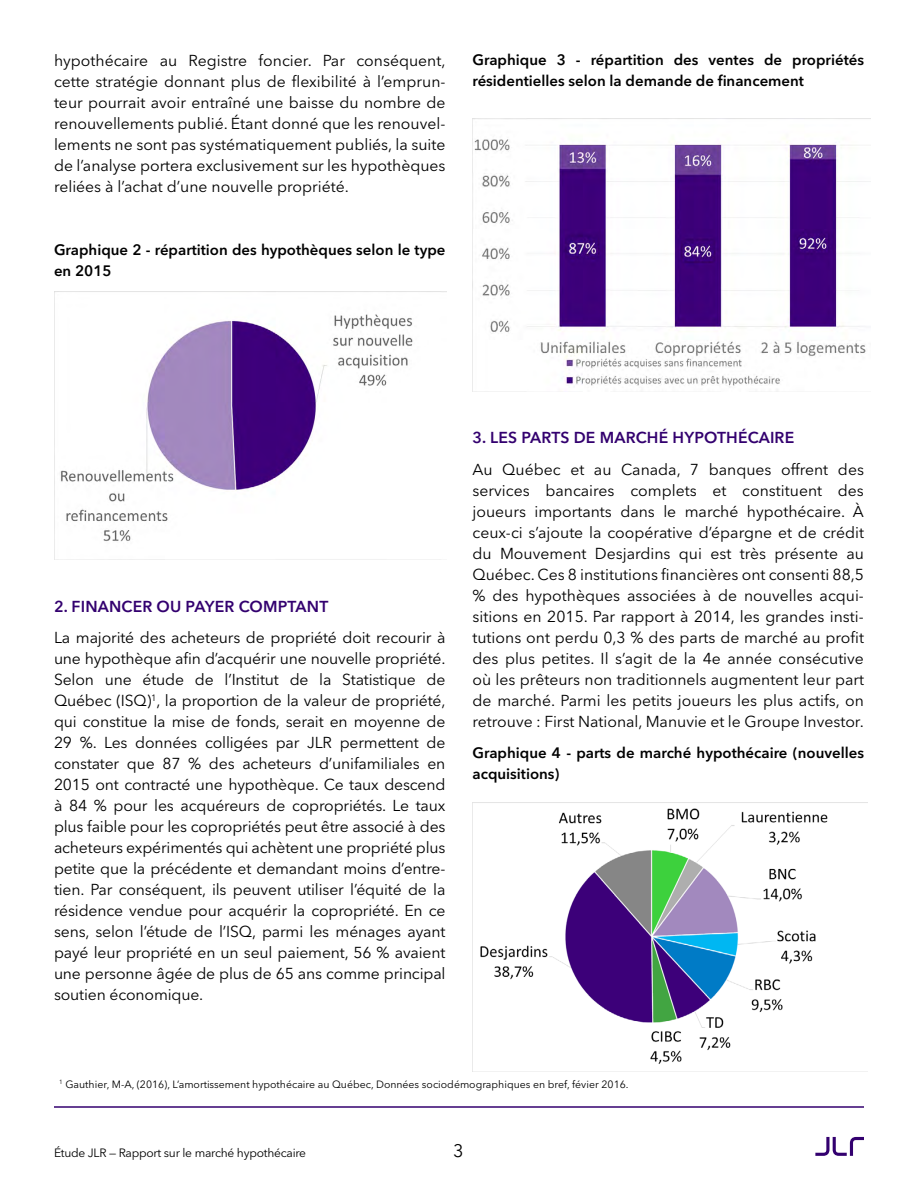
<style>
.page{position:relative;width:918px;height:1188px;background:#fff}
.page>*{position:absolute;margin:0;border:0;box-sizing:border-box;transform-origin:0 0}
.t1{font:18px "Avenir Next LT Pro";color:#000}
.t2{font:15.75px/21px "Avenir Next LT Pro";letter-spacing:-.01em;color:#000}
.t3{font:600 15.75px "Avenir Next LT Pro";letter-spacing:.01em;color:#33006f}
.Titre_Graphique-bold{font:600 15px/21px "Avenir Next LT Pro";color:#000}
.t4{font:12px "Avenir Next LT Pro";letter-spacing:-.02em;color:#000}
.Titre_graphique{font:10.5px "Avenir Next LT Pro";color:#000}
.t5{font:9.15px "Avenir Next LT Pro";color:#000}
.Titre_graphique-2{font:6.15px "Avenir Next LT Pro";color:#000}
.s1{font-size:15.75px}
</style>
<div class="page">
<svg style="left:815px;top:1137px;width:49px;height:19px"></svg>
<hr style="left:54px;top:1106px;width:810px;height:2px;background:#33006f">
<img style="left:54px;top:292px;width:359px;height:267px">
<img style="left:472px;top:118px;width:399px;height:273px">
<img style="left:472px;top:802px;width:395px;height:270px">
<p class="t2" style="left:259px;top:50px;width:55px">foncier.</p>
<p class="t2" style="left:54px;top:50px;width:96px">hypothécaire</p>
<p class="t2" style="left:54px;top:92px;width:393px">teur pourrait avoir entraîné une baisse du nombre de</p>
<p class="t2" style="left:189px;top:50px;width:60px">Registre</p>
<p class="t2" style="left:323px;top:50px;width:24px">Par</p>
<p class="t2" style="left:356px;top:50px;width:91px">conséquent,</p>
<p class="t2" style="left:160px;top:50px;width:19px">au</p>
<p class="t2" style="left:54px;top:71px;width:393px">cette stratégie donnant plus de flexibilité ’là emprun-</p>
<p class="t2" style="left:54px;top:113px;width:393px">renouvellements publié. Étant donné que les renouvel-</p>
<p class="t2" style="left:54px;top:155px;width:393px">de ’l analyse portera exclusivement sur les hypothèques reliées ’là achat d’une nouvelle propriété.</p>
<p class="t2" style="left:54px;top:134px;width:393px">lements ne sont pas systématiquement publiés la, suite</p>
<p class="Titre_Graphique-bold" style="left:54px;top:239px;width:393px">Graphique 2 - répartition des hypothèques selon le type en 2015</p>
<p class="Titre_Graphique-bold" style="left:472px;top:50px;width:333px">Graphique<br>résidentielles selon la demande de financement</p>
<p class="Titre_Graphique-bold" style="left:674px;top:50px;width:26px">des</p>
<p class="Titre_Graphique-bold" style="left:764px;top:50px;width:20px">de</p>
<p class="Titre_Graphique-bold" style="left:557px;top:50px;width:11px">3</p>
<p class="Titre_Graphique-bold" style="left:591px;top:50px;width:74px">répartition</p>
<p class="Titre_Graphique-bold" style="left:792px;top:50px;width:73px">propriétés</p>
<p class="Titre_Graphique-bold" style="left:709px;top:50px;width:47px">ventes</p>
<p class="Titre_Graphique-bold" style="left:576px;top:50px;width:6px">-</p>
<h3 class="t3" style="left:54px;top:597px;width:276px">2. FINANCER OU PAYER COMPTANT</h3>
<p class="t2" style="left:54px;top:627px;width:393px;text-align:right">La majorité des acheteurs de propriété doit recourir à une hypothèque afin d’acquérir une nouvelle propriété. de</p>
<p class="t2" style="left:54px;top:669px;width:42px">Selon</p>
<p class="t2" style="left:143px;top:669px;width:43px">étude</p>
<p class="t2" style="left:195px;top:669px;width:20px">de</p>
<p class="t2" style="left:225px;top:669px;width:56px">’l Institut</p>
<p class="t2" style="left:290px;top:669px;width:20px">de</p>
<p class="t2" style="left:319px;top:669px;width:14px">la</p>
<p class="t2" style="left:342px;top:669px;width:75px">Statistique</p>
<p class="t2" style="left:105px;top:669px;width:28px">une</p>
<p class="t2" style="left:54px;top:690px;width:94px">Québec (ISQ</p>
<p class="t2" style="left:54px;top:690px;width:393px;text-align:right">la, proportion de la valeur de propriété,<br>qui constitue la mise de fonds, serait en moyenne de de</p>
<p class="t5" style="left:147px;top:693px;width:11px">1<span class="s1">(</span></p>
<p class="t2" style="left:135px;top:732px;width:64px">données</p>
<p class="t2" style="left:205px;top:732px;width:65px">colligées</p>
<p class="t2" style="left:80px;top:732px;width:19px">%.</p>
<p class="t2" style="left:54px;top:732px;width:20px">29</p>
<p class="t2" style="left:104px;top:732px;width:25px">Les</p>
<p class="t2" style="left:307px;top:732px;width:26px">JLR</p>
<p class="t2" style="left:340px;top:732px;width:81px">permettent</p>
<p class="t2" style="left:276px;top:732px;width:25px">par</p>
<p class="t2" style="left:319px;top:753px;width:102px">d’unifamiliales</p>
<p class="t2" style="left:209px;top:753px;width:27px">des</p>
<p class="t2" style="left:242px;top:753px;width:71px">acheteurs</p>
<p class="t2" style="left:188px;top:753px;width:15px">%</p>
<p class="t2" style="left:162px;top:753px;width:20px">87</p>
<p class="t2" style="left:54px;top:753px;width:393px">constater<br>2015 ont contracté une hypothèque. Ce taux descend à 84 % pour les acquéreurs de copropriétés. Le taux plus faible pour les copropriétés peut être associé à des acheteurs expérimentés qui achètent une propriété plus</p>
<p class="t2" style="left:54px;top:879px;width:393px">tien. Par conséquent, ils peuvent utiliser ’léquité de la</p>
<p class="t2" style="left:127px;top:753px;width:29px">que</p>
<p class="t2" style="left:427px;top:753px;width:20px">en</p>
<p class="t2" style="left:54px;top:858px;width:393px">petite que la précédente et demandant moins d’entre-</p>
<p class="t2" style="left:54px;top:900px;width:393px;text-align:justify">résidence vendue pour acquérir la copropriété. En ce sens, selon ’létude de ’l ISQ, parmi les ménages ayant payé leur propriété en un seul paiement, 56 % avaient une personne âgée de plus de 65 ans comme principal soutien économique.</p>
<h3 class="t3" style="left:472px;top:428px;width:323px">3. LES PARTS DE MARCHÉ HYPOTHÉCAIRE</h3>
<p class="t2" style="left:472px;top:459px;width:22px">Au</p>
<p class="t2" style="left:502px;top:459px;width:60px">Québec</p>
<p class="t2" style="left:570px;top:459px;width:16px">et</p>
<p class="t2" style="left:594px;top:459px;width:19px">au</p>
<p class="t2" style="left:621px;top:459px;width:61px">Canada,</p>
<p class="t2" style="left:690px;top:459px;width:11px">7</p>
<p class="t2" style="left:709px;top:459px;width:64px">banques</p>
<p class="t2" style="left:781px;top:459px;width:49px">offrent</p>
<p class="t2" style="left:838px;top:459px;width:28px">des</p>
<p class="t2" style="left:472px;top:480px;width:59px">services</p>
<p class="t2" style="left:545px;top:480px;width:71px">bancaires</p>
<p class="t2" style="left:630px;top:480px;width:68px">complets</p>
<p class="t2" style="left:713px;top:480px;width:16px">et</p>
<p class="t2" style="left:742px;top:480px;width:81px">constituent</p>
<p class="t2" style="left:838px;top:480px;width:28px">des</p>
<p class="t2" style="left:747px;top:501px;width:119px">hypothécaire À.</p>
<p class="t2" style="left:620px;top:501px;width:36px">dans</p>
<p class="t2" style="left:663px;top:501px;width:14px">le</p>
<p class="t2" style="left:685px;top:501px;width:55px">marché</p>
<p class="t2" style="left:472px;top:501px;width:55px">joueurs</p>
<p class="t2" style="left:472px;top:522px;width:393px">ceux-ci ’s ajoute la coopérative d’épargne et de crédit</p>
<p class="t2" style="left:846px;top:543px;width:19px">au</p>
<p class="t2" style="left:534px;top:501px;width:79px">importants</p>
<p class="t2" style="left:472px;top:543px;width:393px">du<br>Québec. Ces 8 institutions financières ont consenti 88,5</p>
<p class="t2" style="left:595px;top:543px;width:77px">Desjardins</p>
<p class="t2" style="left:500px;top:543px;width:88px">Mouvement</p>
<p class="t2" style="left:740px;top:543px;width:28px">très</p>
<p class="t2" style="left:775px;top:543px;width:65px">présente</p>
<p class="t2" style="left:679px;top:543px;width:25px">qui</p>
<p class="t2" style="left:710px;top:543px;width:22px">est</p>
<p class="t2" style="left:472px;top:585px;width:393px">% des hypothèques associées à de nouvelles acqui-</p>
<p class="t2" style="left:472px;top:606px;width:393px">sitions en 2015. Par rapport à 2014, les grandes insti-</p>
<p class="t2" style="left:472px;top:627px;width:393px">tutions ont perdu 0,3 % des parts de marché au profit</p>
<p class="t2" style="left:472px;top:648px;width:393px;text-align:justify">des plus petites. ’sI l agit de la e4 année consécutive où les prêteurs non traditionnels augmentent leur part de marché. Parmi les petits joueurs les plus actifs, on retrouve : First National, Manuvie et le Groupe Investor.</p>
<p class="Titre_Graphique-bold" style="left:472px;top:743px;width:393px">Graphique 4 - parts de marché hypothécaire (nouvelles acquisitions(</p>
<p class="Titre_graphique" style="left:65px;top:1078px;width:565px">Gauthier M, A- (, 2016 ’L,) amortissement hypothécaire au Québec, Données sociodémographiques en bref, févier 2016.</p>
<p class="Titre_graphique-2" style="left:59px;top:1079px;width:5px">1</p>
<p class="t4" style="left:54px;top:1145px;width:254px">Étude JLR — Rapport sur le marché hypothécaire</p>
<p class="t1" style="left:453px;top:1140px;width:12px">3</p>
</div>
